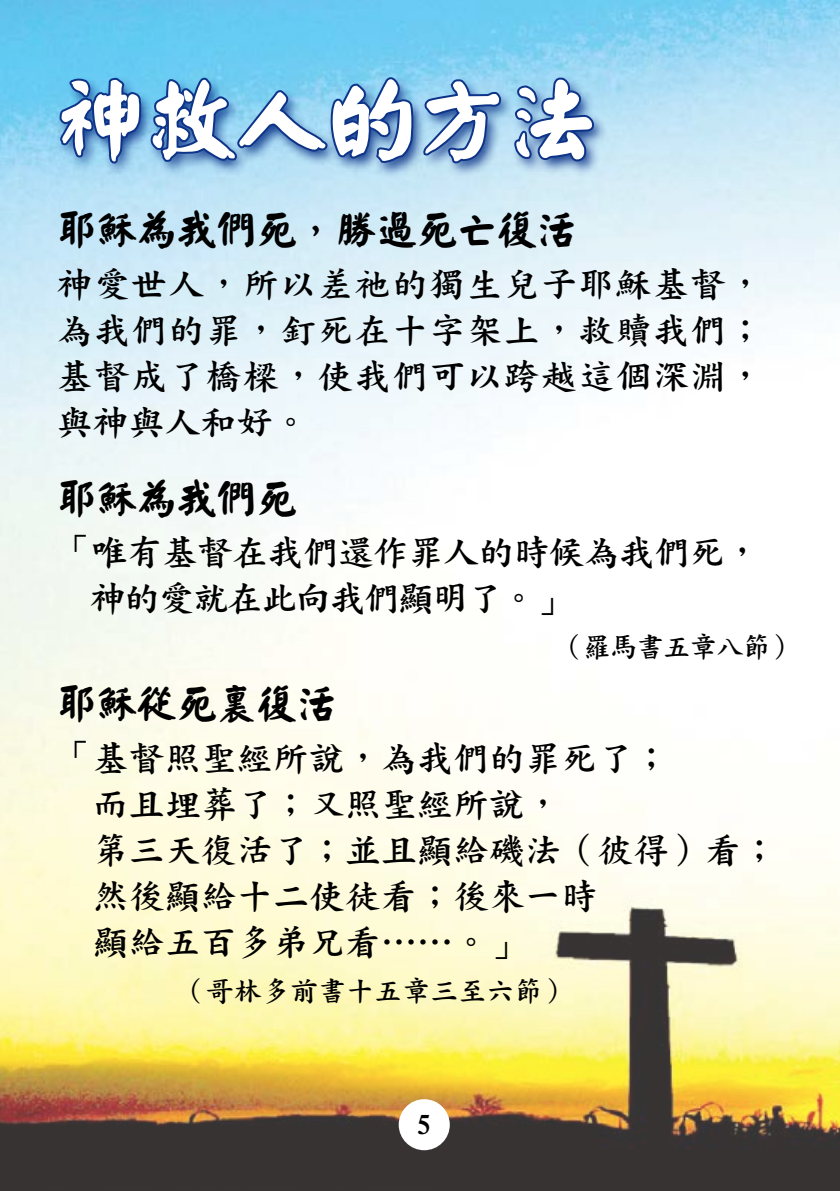
<style>
.page{position:relative;width:840px;height:1191px;background:#fff}
.page>*{position:absolute;margin:0;border:0;box-sizing:border-box;transform-origin:0 0}
.t1{font:700 90px "C Ngan Kai HK";color:#fff}
.t2{font:700 40px "C Ngan Kai HK";color:#000}
.t3{font:36px/46px "DF Kai Shu HK W7";color:#000;text-align:justify}
.t4{font:36px/46px "DF Kai Shu HK W7";letter-spacing:-.025em;color:#000}
.t5{font:28px "DF Kai Shu HK W7";color:#000}
.t6{font:28px "DF Kai Shu HK W7";letter-spacing:-.05em;color:#000}
.t7{font:600 28px "Times LT Std";color:#000}
</style>
<div class="page">
<img style="left:0;top:0;width:839px;height:1191px">
<div style="left:399px;top:1100px;width:49px;height:49px;background:#fff;border-radius:50%"></div>
<div style="left:398px;top:1099px;width:51px;height:51px;border:2px solid #fff;border-radius:50%"></div>
<svg style="left:56px;top:75px;width:552px;height:104px;background:#b0d9f0"></svg>
<svg style="left:57px;top:0;width:358px;height:165px;background:#5ca7d7"></svg>
<svg style="left:422px;top:78px;width:81px;height:85px;background:#638fc2"></svg>
<svg style="left:512px;top:76px;width:84px;height:86px;background:#5a84bb"></svg>
<h1 class="t1" style="left:57px;top:69px;width:541px">神救人的方法</h1>
<p class="t2" style="left:57px;top:207px;width:521px">耶穌為我們死，勝過死亡復活</p>
<p class="t3" style="left:57px;top:260px;width:708px">神愛世人，所以差祂的獨生兒子耶穌基督，為我們的罪，釘死在十字架上，救贖我們；基督成了橋樑，使我們可以跨越這個深淵，與神與人和好。</p>
<p class="t2" style="left:57px;top:476px;width:241px">耶穌為我們死</p>
<p class="t4" style="left:90px;top:529px;width:671px;text-indent:-33px">「唯有基督在我們還作罪人的時候為我們死，神的愛就在此向我們顯明了。」</p>
<p class="t6" style="left:556px;top:632px;width:242px">（羅馬書五章八節）</p>
<p class="t2" style="left:57px;top:681px;width:281px">耶穌從死裏復活</p>
<p class="t3" style="left:93px;top:734px;width:685px;text-align:left;text-indent:-36px">「基督照聖經所說，為我們的罪死了；<br>而且埋葬了；又照聖經所說，<br>第三天復活了；並且顯給磯法（彼得）看；然後顯給十二使徒看；後來一時<br>顯給五百多弟兄看……。」</p>
<p class="t5" style="left:178px;top:975px;width:393px">（哥林多前書十五章三至六節）</p>
<p class="t7" style="left:417px;top:1108px;width:15px">5</p>
</div>
